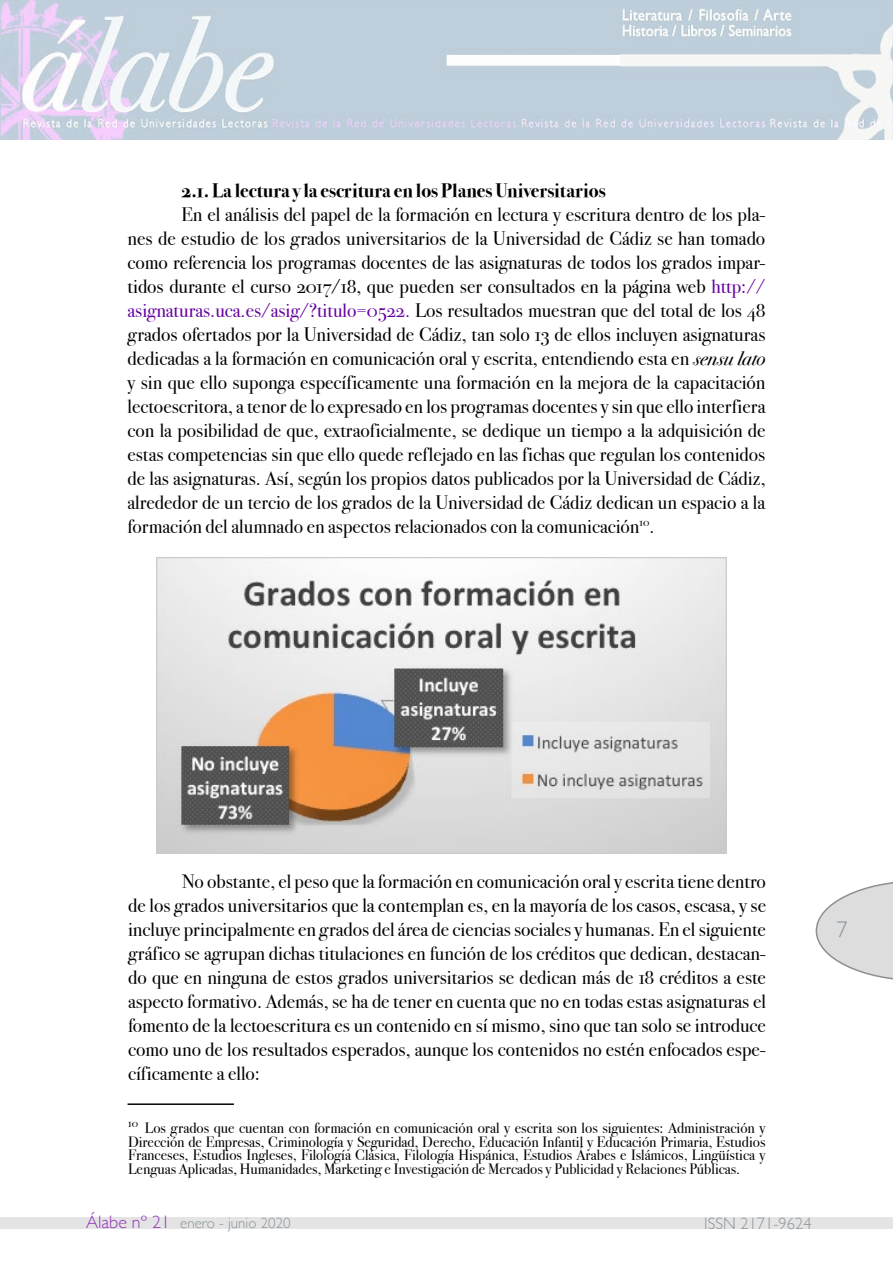
<style>
.page{position:relative;width:893px;height:1263px;background:#fff}
.page>*{position:absolute;margin:0;border:0;box-sizing:border-box;transform-origin:0 0}
.t1{font:300 22.5px "Gill Sans";color:#8a949d}
.t2{font:19.5px/24px "Bodoni Svty Two OSITCTT Book";color:#000;text-align:justify}
.t3{font:19.5px "Bodoni Svty Two OSITCTT Bold";color:#000}
.t4{font:300 16.5px "Gill Sans";color:#8b959c}
.t5{font:15px/13.5px "Bodoni Svty Two OSITCTT Book";color:#000;text-align:justify}
.t6{font:300 15px "Gill Sans";color:#8b959c}
.s1{color:#6500a0}
.s2{font-family:"Bodoni Svty Two OSITCTT Book It"}
.s3{font-size:18px;color:#9038b7}
</style>
<div class="page">
<svg style="left:816px;top:882px;width:77px;height:98px"></svg>
<img style="left:0;top:0;width:893px;height:139px">
<div style="left:0;top:1218px;width:893px;height:11px;background:#e4e4e4"></div>
<hr style="left:128px;top:1103px;width:106px;height:2px;background:#000">
<img style="left:156px;top:557px;width:570px;height:296px">
<p class="t3" style="left:182px;top:179px;width:426px">2.1. La lectura y la escritura en los Planes Universitarios</p>
<p class="t2" style="left:128px;top:202px;width:639px;text-indent:54px">En el análisis del papel de la formación en lectura y escritura dentro de los pla&shy;nes de estudio de los grados universitarios de la Universidad de Cádiz se han tomado como referencia los programas docentes de las asignaturas de todos los grados impar&shy;tidos durante el curso 2017/18, que pueden ser consultados en la página web <span class="s1">http:// asignaturas.uca.es/asig/?titulo=0522.</span> Los resultados muestran que del total de los 48 grados ofertados por la Universidad de Cádiz, tan solo 13 de ellos incluyen asignaturas dedicadas a la formación en comunicación oral y escrita, entendiendo esta en <span class="s2">sensu lato </span>y sin que ello suponga específicamente una formación en la mejora de la capacitación lectoescritora, a tenor de lo expresado en los programas docentes y sin que ello interfiera con la posibilidad de que, extraoficialmente, se dedique un tiempo a la adquisición de estas competencias sin que ello quede reflejado en las fichas que regulan los contenidos de las asignaturas. Así, según los propios datos publicados por la Universidad de Cádiz, alrededor de un tercio de los grados de la Universidad de Cádiz dedican un espacio a la formación del alumnado en aspectos relacionados con la comunicación<sup>10</sup>.</p>
<p class="t2" style="left:128px;top:869px;width:639px;text-indent:54px">No obstante, el peso que la formación en comunicación oral y escrita tiene dentro de los grados universitarios que la contemplan es, en la mayoría de los casos, escasa, y se incluye principalmente en grados del área de ciencias sociales y humanas. En el siguiente gráfico se agrupan dichas titulaciones en función de los créditos que dedican, destacan&shy;do que en ninguna de estos grados universitarios se dedican más de 18 créditos a este aspecto formativo. Además, se ha de tener en cuenta que no en todas estas asignaturas el fomento de la lectoescritura es un contenido en sí mismo, sino que tan solo se introduce como uno de los resultados esperados, aunque los contenidos no estén enfocados espe&shy;cíficamente a ello:</p>
<p class="t5" style="left:128px;top:1121px;width:639px"><sup>10</sup> Los grados que cuentan con formación en comunicación oral y escrita son los siguientes: Administración y Dirección de Empresas, Criminología y Seguridad, Derecho, Educación Infantil y Educación Primaria, Estudios Franceses, Estudios Ingleses, Filología Clásica, Filología Hispánica, Estudios Árabes e Islámicos, Lingüística y Lenguas Aplicadas, Humanidades, Marketing e Investigación de Mercados y Publicidad y Relaciones Públicas.</p>
<p class="t6" style="left:86px;top:1211px;width:206px"><span class="s3">Álabe nº 21</span> enero - junio 2020</p>
<p class="t4" style="left:704px;top:1211px;width:109px">ISSN 2171-9624</p>
<p class="t1" style="left:837px;top:912px;width:13px">7</p>
</div>
